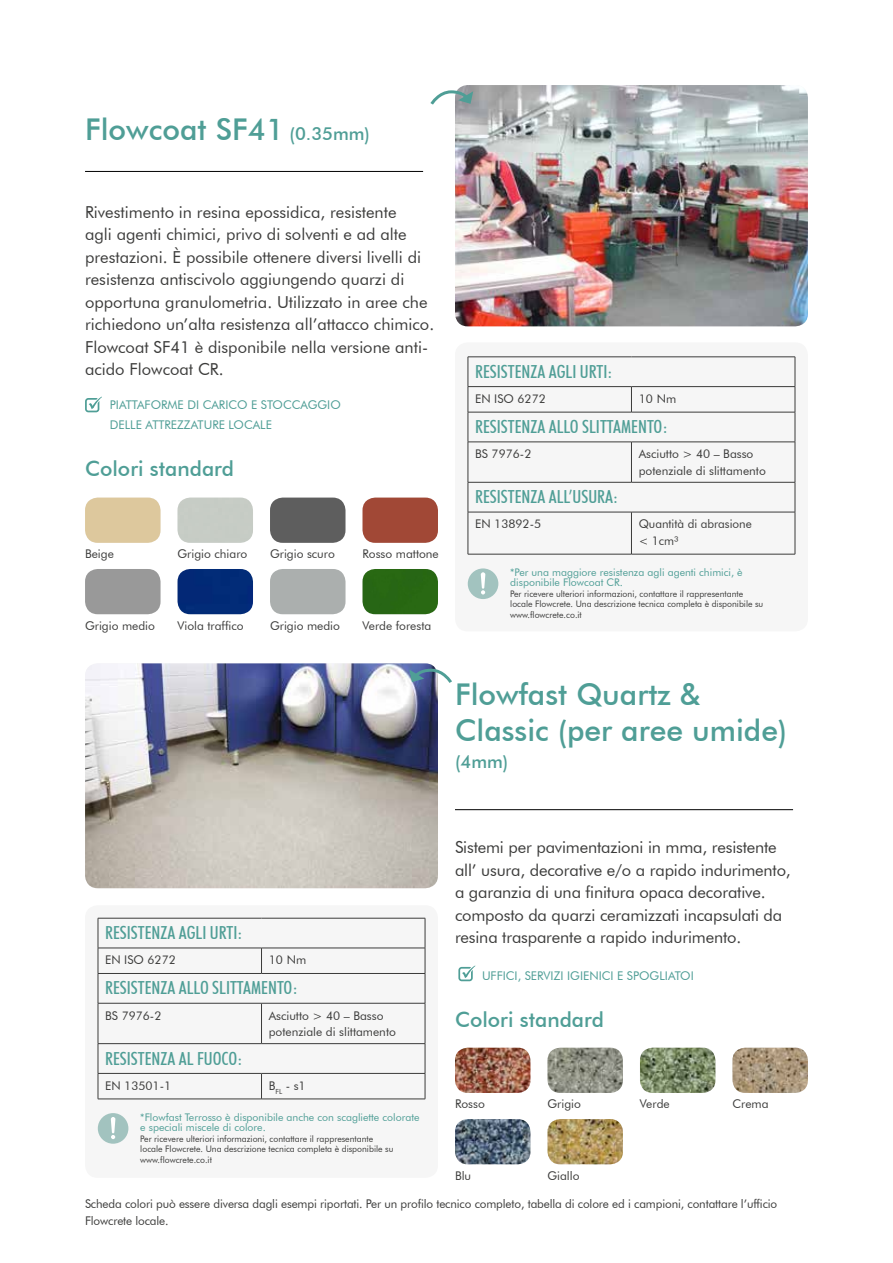
<style>
.page{position:relative;width:893px;height:1263px;background:#fff}
.page>*{position:absolute;margin:0;border:0;box-sizing:border-box;transform-origin:0 0}
.t1{font:500 30px/36px "Futura BT";color:#4f9e96}
.t2{font:500 21px "Futura BT";color:#4f9e96}
.t3{font:500 condensed 18px "Futura BT";color:#4f9e96}
.t4{font:500 18px "Futura BT";color:#4f9e96}
.t5{font:16.5px/22.5px "Futura BT";color:#3c3c3b}
.t6{font:12px/16.8px "Futura BT";color:#3c3c3b}
.t7{font:12px/19.5px "Futura BT";color:#4f9e96}
.t8{font:10.5px/10.5px "Futura BT";color:#4f9e96}
.t9{font:9px/10.5px "Futura BT";color:#3c3c3b;scale:.96 1}
.s1{font-size:18px}
</style>
<div class="page">
<hr style="left:85px;top:171px;width:338px;height:1px;background:#000">
<hr style="left:455px;top:809px;width:338px;height:1px;background:#000">
<img style="left:455px;top:1119px;width:75px;height:45px">
<img style="left:455px;top:1048px;width:75px;height:45px">
<img style="left:547px;top:1119px;width:76px;height:45px">
<img style="left:547px;top:1048px;width:76px;height:45px">
<img style="left:640px;top:1048px;width:75px;height:45px">
<img style="left:732px;top:1048px;width:76px;height:45px">
<img style="left:85px;top:663px;width:353px;height:225px">
<div style="left:85px;top:569px;width:76px;height:45px;background:#999"></div>
<img style="left:85px;top:498px;width:76px;height:45px">
<div style="left:178px;top:569px;width:75px;height:45px;background:#022a77"></div>
<div style="left:178px;top:498px;width:75px;height:45px;background:#c6ccc5"></div>
<div style="left:270px;top:569px;width:75px;height:45px;background:#abafae"></div>
<div style="left:270px;top:498px;width:75px;height:45px;background:#5e5e5e"></div>
<div style="left:362px;top:569px;width:76px;height:45px;background:#286713"></div>
<img style="left:362px;top:498px;width:76px;height:45px">
<img style="left:455px;top:85px;width:353px;height:241px">
<svg style="left:458px;top:965px;width:17px;height:16px"></svg>
<svg style="left:85px;top:397px;width:17px;height:15px"></svg>
<svg style="left:430px;top:89px;width:43px;height:18px"></svg>
<svg style="left:409px;top:667px;width:43px;height:18px"></svg>
<div style="left:455px;top:342px;width:353px;height:289px;background:#f6f6f6;border-radius:13px"></div>
<svg style="left:468px;top:358px;width:1px;height:54px"></svg>
<hr style="left:468px;top:357px;width:163px;height:1px;background:#3c3c3b">
<hr style="left:631px;top:357px;width:164px;height:1px;background:#3c3c3b">
<svg style="left:631px;top:387px;width:1px;height:25px"></svg>
<svg style="left:795px;top:357px;width:1px;height:55px"></svg>
<hr style="left:468px;top:386px;width:163px;height:1px;background:#3c3c3b">
<hr style="left:631px;top:386px;width:164px;height:1px;background:#3c3c3b">
<hr style="left:468px;top:412px;width:1px;height:30px;background:#3c3c3b">
<hr style="left:468px;top:482px;width:1px;height:30px;background:#3c3c3b">
<hr style="left:468px;top:412px;width:163px;height:1px;background:#3c3c3b">
<hr style="left:631px;top:412px;width:164px;height:1px;background:#3c3c3b">
<hr style="left:795px;top:412px;width:1px;height:30px;background:#3c3c3b">
<hr style="left:795px;top:482px;width:1px;height:30px;background:#3c3c3b">
<hr style="left:468px;top:442px;width:1px;height:40px;background:#3c3c3b">
<hr style="left:468px;top:512px;width:1px;height:42px;background:#3c3c3b">
<hr style="left:468px;top:442px;width:163px;height:1px;background:#3c3c3b">
<hr style="left:631px;top:442px;width:164px;height:1px;background:#3c3c3b">
<hr style="left:468px;top:512px;width:163px;height:1px;background:#3c3c3b">
<hr style="left:631px;top:512px;width:164px;height:1px;background:#3c3c3b">
<hr style="left:631px;top:442px;width:1px;height:40px;background:#3c3c3b">
<hr style="left:795px;top:442px;width:1px;height:40px;background:#3c3c3b">
<hr style="left:631px;top:512px;width:1px;height:42px;background:#3c3c3b">
<hr style="left:795px;top:512px;width:1px;height:42px;background:#3c3c3b">
<hr style="left:468px;top:482px;width:163px;height:1px;background:#3c3c3b">
<hr style="left:468px;top:554px;width:163px;height:1px;background:#3c3c3b">
<hr style="left:631px;top:482px;width:164px;height:1px;background:#3c3c3b">
<hr style="left:631px;top:554px;width:164px;height:1px;background:#3c3c3b">
<div style="left:85px;top:905px;width:353px;height:273px;background:#f6f6f6;border-radius:13px"></div>
<hr style="left:98px;top:918px;width:1px;height:30px;background:#3c3c3b">
<hr style="left:98px;top:918px;width:163px;height:1px;background:#3c3c3b">
<hr style="left:261px;top:918px;width:164px;height:1px;background:#3c3c3b">
<hr style="left:425px;top:918px;width:1px;height:30px;background:#3c3c3b">
<svg style="left:261px;top:949px;width:1px;height:24px"></svg>
<hr style="left:98px;top:948px;width:163px;height:1px;background:#3c3c3b">
<hr style="left:261px;top:948px;width:164px;height:1px;background:#3c3c3b">
<hr style="left:98px;top:1043px;width:163px;height:1px;background:#3c3c3b">
<hr style="left:261px;top:1043px;width:164px;height:1px;background:#3c3c3b">
<svg style="left:98px;top:1044px;width:1px;height:55px"></svg>
<hr style="left:98px;top:1073px;width:163px;height:1px;background:#3c3c3b">
<hr style="left:261px;top:1073px;width:164px;height:1px;background:#3c3c3b">
<svg style="left:261px;top:1073px;width:1px;height:26px"></svg>
<svg style="left:425px;top:1044px;width:1px;height:55px"></svg>
<svg style="left:98px;top:948px;width:1px;height:55px"></svg>
<hr style="left:98px;top:973px;width:163px;height:1px;background:#3c3c3b">
<hr style="left:261px;top:973px;width:164px;height:1px;background:#3c3c3b">
<hr style="left:98px;top:1099px;width:163px;height:1px;background:#3c3c3b">
<hr style="left:261px;top:1099px;width:164px;height:1px;background:#3c3c3b">
<svg style="left:425px;top:948px;width:1px;height:55px"></svg>
<hr style="left:98px;top:1003px;width:1px;height:40px;background:#3c3c3b">
<hr style="left:98px;top:1003px;width:163px;height:1px;background:#3c3c3b">
<hr style="left:261px;top:1003px;width:164px;height:1px;background:#3c3c3b">
<hr style="left:261px;top:1003px;width:1px;height:40px;background:#3c3c3b">
<hr style="left:425px;top:1003px;width:1px;height:40px;background:#3c3c3b">
<div style="left:468px;top:568px;width:30px;height:31px;background:#a2c3bf;border-radius:50%"></div>
<svg style="left:481px;top:572px;width:4px;height:22px"></svg>
<div style="left:98px;top:1113px;width:30px;height:31px;background:#a2c3bf;border-radius:50%"></div>
<svg style="left:111px;top:1117px;width:4px;height:22px"></svg>
<h1 class="t1" style="left:85px;top:111px;width:286px">Flowcoat SF41 <span class="s1">(0.35mm)</span></h1>
<p class="t5" style="left:85px;top:200px;width:351px">Rivestimento in resina epossidica, resistente<br>agli agenti chimici, privo di solventi e ad alte prestazioni. È possibile ottenere diversi livelli di resistenza antiscivolo aggiungendo quarzi di opportuna granulometria. Utilizzato in aree che richiedono un’alta resistenza all’attacco chimico.<br>Flowcoat SF41 è disponibile nella versione anti&shy;acido Flowcoat CR.</p>
<p class="t7" style="left:110px;top:395px;width:232px">PIATTAFORME DI CARICO E STOCCAGGIO<br>DELLE ATTREZZATURE LOCALE</p>
<p class="t2" style="left:85px;top:456px;width:151px">Colori standard</p>
<p class="t6" style="left:85px;top:546px;width:30px">Beige</p>
<p class="t6" style="left:178px;top:546px;width:71px">Grigio chiaro</p>
<p class="t6" style="left:270px;top:546px;width:66px">Grigio scuro</p>
<p class="t6" style="left:362px;top:546px;width:78px">Rosso mattone</p>
<p class="t6" style="left:85px;top:617px;width:71px">Grigio medio</p>
<p class="t6" style="left:178px;top:617px;width:68px">Viola traffico</p>
<p class="t6" style="left:270px;top:617px;width:71px">Grigio medio</p>
<p class="t6" style="left:362px;top:617px;width:70px">Verde foresta</p>
<p class="t3" style="left:475px;top:360px;width:139px">RESISTENZA AGLI URTI:</p>
<p class="t6" style="left:475px;top:390px;width:72px">EN ISO 6272</p>
<p class="t6" style="left:639px;top:390px;width:39px">10 Nm</p>
<p class="t3" style="left:475px;top:416px;width:194px">RESISTENZA ALLO SLITTAMENTO:</p>
<p class="t6" style="left:475px;top:445px;width:58px">BS 7976-2</p>
<p class="t6" style="left:639px;top:445px;width:129px">Asciutto &gt; 40 – Basso potenziale di slittamento</p>
<p class="t3" style="left:475px;top:486px;width:145px">RESISTENZA ALL’USURA:</p>
<p class="t6" style="left:475px;top:516px;width:67px">EN 13892-5</p>
<p class="t6" style="left:639px;top:516px;width:115px">Quantità di abrasione &lt; 1cm³</p>
<p class="t8" style="left:510px;top:567px;width:234px">*Per una maggiore resistenza agli agenti chimici, è disponibile Flowcoat CR.</p>
<p class="t9" style="left:510px;top:588px;width:265px">Per ricevere ulteriori informazioni, contattare il rappresentante locale Flowcrete. Una descrizione tecnica completa è disponibile su www.flowcrete.co.it</p>
<h1 class="t1" style="left:455px;top:676px;width:334px">Flowfast Quartz &amp;<br>Classic (per aree umide)</h1>
<p class="t4" style="left:455px;top:750px;width:55px">(4mm)</p>
<p class="t3" style="left:105px;top:922px;width:139px">RESISTENZA AGLI URTI:</p>
<p class="t6" style="left:105px;top:951px;width:72px">EN ISO 6272</p>
<p class="t6" style="left:269px;top:951px;width:39px">10 Nm</p>
<p class="t3" style="left:105px;top:977px;width:194px">RESISTENZA ALLO SLITTAMENTO:</p>
<p class="t6" style="left:105px;top:1007px;width:58px">BS 7976-2</p>
<p class="t6" style="left:269px;top:1007px;width:129px">Asciutto &gt; 40 – Basso potenziale di slittamento</p>
<p class="t3" style="left:105px;top:1047px;width:139px">RESISTENZA AL FUOCO:</p>
<p class="t6" style="left:105px;top:1077px;width:67px">EN 13501-1</p>
<p class="t6" style="left:269px;top:1077px;width:38px">B<sub>FL</sub> - s1</p>
<p class="t8" style="left:140px;top:1111px;width:281px">*Flowfast Terrosso è disponibile anche con scagliette colorate e speciali miscele di colore.</p>
<p class="t9" style="left:140px;top:1133px;width:265px">Per ricevere ulteriori informazioni, contattare il rappresentante locale Flowcrete. Una descrizione tecnica completa è disponibile su www.flowcrete.co.it</p>
<p class="t5" style="left:455px;top:836px;width:337px">Sistemi per pavimentazioni in mma, resistente all’ usura, decorative e/o a rapido indurimento, a garanzia di una finitura opaca decorative. composto da quarzi ceramizzati incapsulati da resina trasparente a rapido indurimento.</p>
<p class="t7" style="left:482px;top:966px;width:213px">UFFICI, SERVIZI IGIENICI E SPOGLIATOI</p>
<p class="t2" style="left:455px;top:1007px;width:151px">Colori standard</p>
<p class="t6" style="left:455px;top:1096px;width:31px">Rosso</p>
<p class="t6" style="left:455px;top:1167px;width:18px">Blu</p>
<p class="t6" style="left:547px;top:1096px;width:35px">Grigio</p>
<p class="t6" style="left:640px;top:1096px;width:31px">Verde</p>
<p class="t6" style="left:732px;top:1096px;width:38px">Crema</p>
<p class="t6" style="left:547px;top:1167px;width:34px">Giallo</p>
<p class="t6" style="left:85px;top:1195px;width:694px">Scheda colori può essere diversa dagli esempi riportati. Per un profilo tecnico completo, tabella di colore ed i campioni, contattare l’ufficio<br>Flowcrete locale.</p>
</div>
